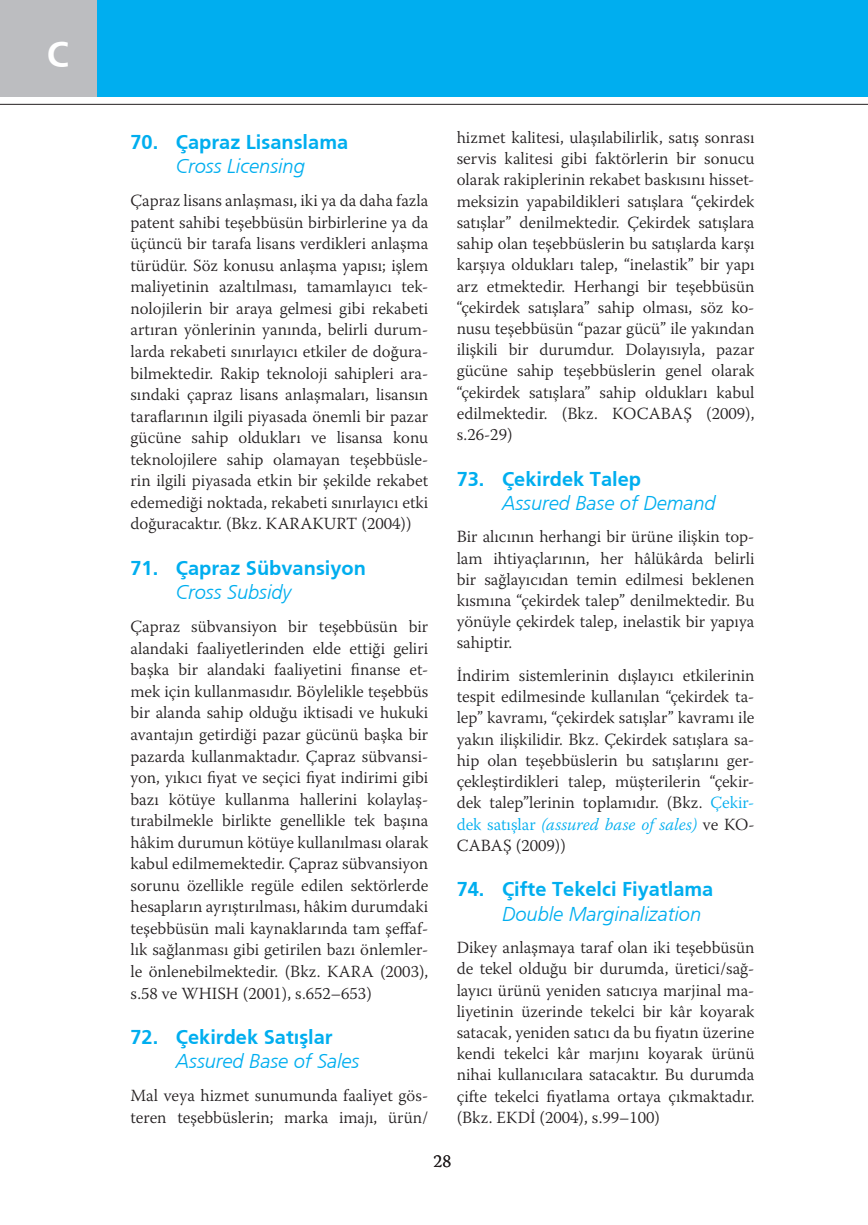
<style>
.page{position:relative;width:868px;height:1225px;background:#fff}
.page>*{position:absolute;margin:0;border:0;box-sizing:border-box;transform-origin:0 0}
.t1{font:700 36px "Frutiger";color:#fff}
.t2{font:700 20px "Frutiger";color:#00aeef}
.t3{font:italic 300 20px "Frutiger";color:#00aeef}
.t4{font:300 18px "Warnock Pro";color:#231f20}
.t5{font:300 17px/21.2px "Warnock Pro";color:#231f20;text-align:justify}
.s1{color:#00aeef}
.s2{font-style:italic;color:#00aeef}
</style>
<div class="page">
<hr style="left:867px;top:0;width:1px;height:96px;background:#00aeef">
<hr style="left:0;top:104px;width:867px;height:1px;background:#231f20">
<div style="left:0;top:0;width:867px;height:96px;background:#00aeef"></div>
<div style="left:0;top:0;width:96px;height:96px;background:#bcbdc0"></div>
<h1 class="t1" style="left:47px;top:33px;width:23px">C</h1>
<p class="t2" style="left:130px;top:130px;width:219px">70. Çapraz Lisanslama</p>
<p class="t3" style="left:176px;top:155px;width:130px">Cross Licensing</p>
<p class="t5" style="left:130px;top:189px;width:299px">Çapraz lisans anlaşması, iki ya da daha fazla patent sahibi teşebbüsün birbirlerine ya da üçüncü bir tarafa lisans verdikleri anlaşma türüdür. Söz konusu anlaşma yapısı; işlem maliyetinin azaltılması, tamamlayıcı tek&shy;nolojilerin bir araya gelmesi gibi rekabeti artıran yönlerinin yanında, belirli durum&shy;larda rekabeti sınırlayıcı etkiler de doğura&shy;bilmektedir. Rakip teknoloji sahipleri ara&shy;sındaki çapraz lisans anlaşmaları, lisansın taraflarının ilgili piyasada önemli bir pazar gücüne sahip oldukları ve lisansa konu teknolojilere sahip olamayan teşebbüsle&shy;rin ilgili piyasada etkin bir şekilde rekabet edemediği noktada, rekabeti sınırlayıcı etki doğuracaktır. (Bkz. KARAKURT (2004))</p>
<p class="t2" style="left:130px;top:556px;width:237px">71. Çapraz Sübvansiyon</p>
<p class="t3" style="left:176px;top:581px;width:117px">Cross Subsidy</p>
<p class="t5" style="left:130px;top:615px;width:299px">Çapraz sübvansiyon bir teşebbüsün bir alandaki faaliyetlerinden elde ettiği geliri başka bir alandaki faaliyetini finanse et&shy;mek için kullanmasıdır. Böylelikle teşebbüs bir alanda sahip olduğu iktisadi ve hukuki avantajın getirdiği pazar gücünü başka bir pazarda kullanmaktadır. Çapraz sübvansi&shy;yon, yıkıcı fiyat ve seçici fiyat indirimi gibi bazı kötüye kullanma hallerini kolaylaş&shy;tırabilmekle birlikte genellikle tek başına hâkim durumun kötüye kullanılması olarak kabul edilmemektedir. Çapraz sübvansiyon sorunu özellikle regüle edilen sektörlerde hesapların ayrıştırılması, hâkim durumdaki teşebbüsün mali kaynaklarında tam şeffaf&shy;lık sağlanması gibi getirilen bazı önlemler&shy;le önlenebilmektedir. (Bkz. KARA (2003), s.58 ve WHISH (2001), s.652–653)</p>
<p class="t2" style="left:130px;top:1025px;width:204px">72. Çekirdek Satışlar</p>
<p class="t3" style="left:176px;top:1050px;width:185px">Assured Base of Sales</p>
<p class="t5" style="left:130px;top:1084px;width:299px">Mal veya hizmet sunumunda faaliyet gös&shy;teren teşebbüslerin; marka imajı, ürün/</p>
<p class="t5" style="left:456px;top:126px;width:299px">hizmet kalitesi, ulaşılabilirlik, satış sonrası servis kalitesi gibi faktörlerin bir sonucu olarak rakiplerinin rekabet baskısını hisset&shy;meksizin yapabildikleri satışlara “çekirdek satışlar” denilmektedir. Çekirdek satışlara sahip olan teşebbüslerin bu satışlarda karşı karşıya oldukları talep, “inelastik” bir yapı arz etmektedir. Herhangi bir teşebbüsün “çekirdek satışlara” sahip olması, söz ko&shy;nusu teşebbüsün “pazar gücü” ile yakından ilişkili bir durumdur. Dolayısıyla, pazar gücüne sahip teşebbüslerin genel olarak “çekirdek satışlara” sahip oldukları kabul edilmektedir. (Bkz. KOCABAŞ (2009), s.26-29)</p>
<p class="t2" style="left:456px;top:467px;width:186px">73. Çekirdek Talep</p>
<p class="t3" style="left:502px;top:491px;width:215px">Assured Base of Demand</p>
<p class="t5" style="left:456px;top:526px;width:299px">Bir alıcının herhangi bir ürüne ilişkin top&shy;lam ihtiyaçlarının, her hâlükârda belirli bir sağlayıcıdan temin edilmesi beklenen kısmına “çekirdek talep” denilmektedir. Bu yönüyle çekirdek talep, inelastik bir yapıya sahiptir.</p>
<p class="t5" style="left:456px;top:664px;width:299px">İndirim sistemlerinin dışlayıcı etkilerinin tespit edilmesinde kullanılan “çekirdek ta&shy;lep” kavramı, “çekirdek satışlar” kavramı ile yakın ilişkilidir. Bkz. Çekirdek satışlara sa&shy;hip olan teşebbüslerin bu satışlarını ger&shy;çekleştirdikleri talep, müşterilerin “çekir&shy;dek talep”lerinin toplamıdır. (Bkz. <span class="s1">Çekir&shy;dek satışlar</span> <span class="s2">(assured base of sales)</span> ve KO-CABAŞ (2009))</p>
<p class="t2" style="left:456px;top:877px;width:258px">74. Çifte Tekelci Fiyatlama</p>
<p class="t3" style="left:502px;top:902px;width:200px">Double Marginalization</p>
<p class="t5" style="left:456px;top:936px;width:299px">Dikey anlaşmaya taraf olan iki teşebbüsün de tekel olduğu bir durumda, üretici/sağ&shy;layıcı ürünü yeniden satıcıya marjinal ma&shy;liyetinin üzerinde tekelci bir kâr koyarak satacak, yeniden satıcı da bu fiyatın üzerine kendi tekelci kâr marjını koyarak ürünü nihai kullanıcılara satacaktır. Bu durumda çifte tekelci fiyatlama ortaya çıkmaktadır. (Bkz. EKDİ (2004), s.99–100)</p>
<p class="t4" style="left:433px;top:1149px;width:19px">28</p>
</div>
